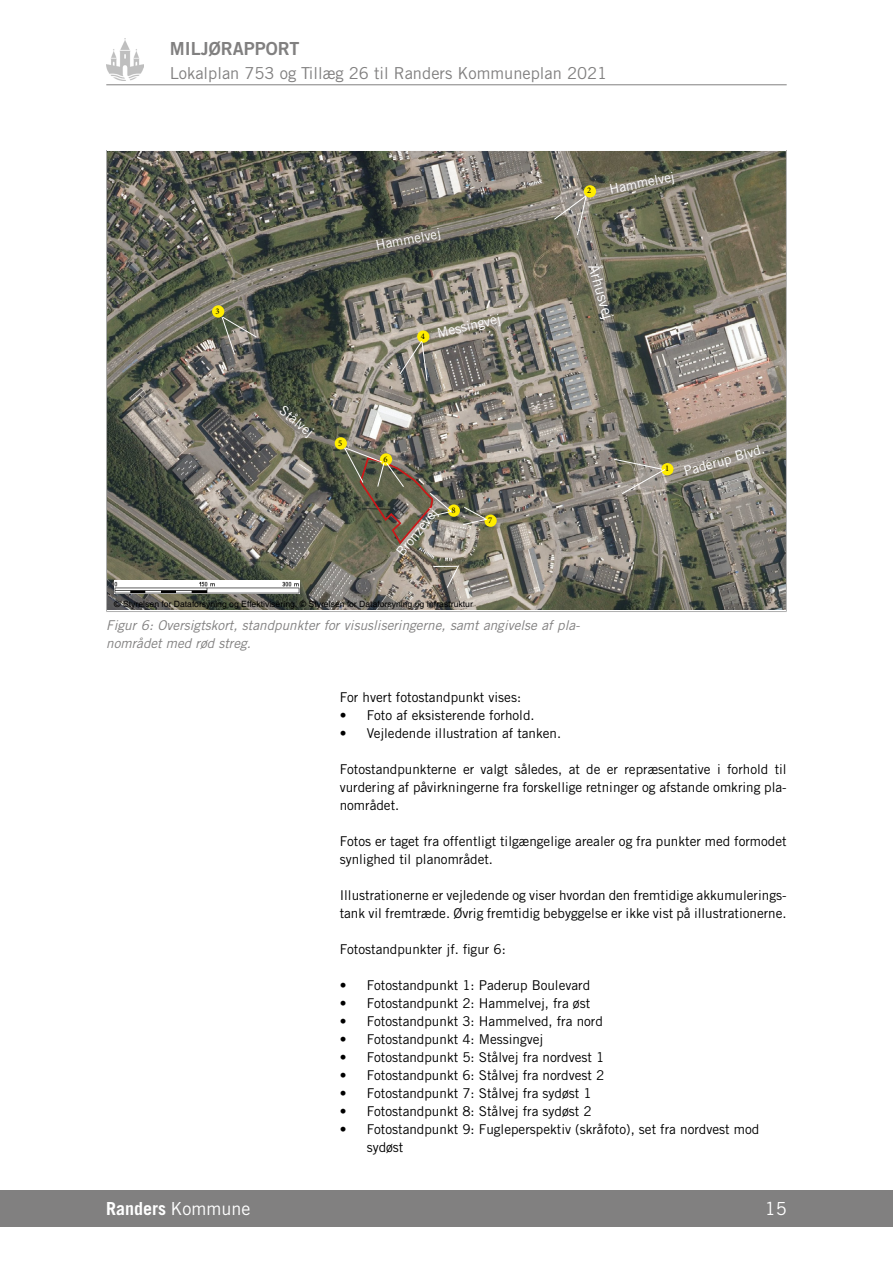
<style>
.page{position:relative;width:893px;height:1263px;background:#fff}
.page>*{position:absolute;margin:0;border:0;box-sizing:border-box;transform-origin:0 0}
.t1{font:700 18px "Trade Gothic LT Std";color:#fff}
.t2{font:18px "Trade Gothic LT Std Bd 2";color:#818080}
.t3{font:18px "Trade Gothic LT Std";color:#fff}
.t4{font:16.5px "Trade Gothic LT Std";color:#818080}
.t5{font:15px "Trade Gothic LT Std";color:#fff}
.t6{font:13.5px/18px "Trade Gothic LT Std";color:#000}
.t7{font:italic 13.5px/18px "Trade Gothic LT Std";color:#818080}
.t8{font:13.5px "Trade Gothic LT Std";color:#fff}
.t9{font:8.7px "Helvetica";color:#000}
.t10{font:8.7px "Minion Pro";color:#000}
.s1{font-weight:400}
</style>
<div class="page">
<div style="left:0;top:1191px;width:893px;height:36px;background:#818080"></div>
<img style="left:106px;top:38px;width:38px;height:43px">
<hr style="left:106px;top:85px;width:681px;height:1px;background:#818080">
<img style="left:107px;top:151px;width:679px;height:459px">
<hr style="left:106px;top:151px;width:1px;height:461px;background:#aeaeae">
<hr style="left:786px;top:151px;width:1px;height:461px;background:#aeaeae">
<hr style="left:106px;top:611px;width:681px;height:1px;background:#aeaeae">
<img style="left:114px;top:580px;width:185px;height:14px">
<div style="left:417px;top:330px;width:12px;height:13px;background:#ffed00;border-radius:50%"></div>
<div style="left:584px;top:185px;width:12px;height:12px;background:#ffed00;border-radius:50%"></div>
<div style="left:335px;top:437px;width:12px;height:12px;background:#ffed00;border-radius:50%"></div>
<div style="left:448px;top:504px;width:12px;height:13px;background:#ffed00;border-radius:50%"></div>
<div style="left:212px;top:305px;width:12px;height:13px;background:#ffed00;border-radius:50%"></div>
<div style="left:661px;top:463px;width:12px;height:12px;background:#ffed00;border-radius:50%"></div>
<svg style="left:221px;top:316px;width:37px;height:39px"></svg>
<svg style="left:553px;top:195px;width:34px;height:41px"></svg>
<svg style="left:613px;top:458px;width:53px;height:37px;background:#9c9788"></svg>
<svg style="left:433px;top:564px;width:27px;height:25px"></svg>
<div style="left:484px;top:515px;width:13px;height:12px;background:#ffed00;border-radius:50%"></div>
<svg style="left:462px;top:506px;width:26px;height:20px"></svg>
<svg style="left:399px;top:340px;width:29px;height:42px"></svg>
<img style="left:343px;top:447px;width:111px;height:99px">
<h1 class="t2" style="left:170px;top:37px;width:131px">MILJØRAPPORT</h1>
<p class="t4" style="left:170px;top:63px;width:439px">Lokalplan 753 og Tillæg 26 til Randers Kommuneplan 2021</p>
<p class="t10" style="left:216px;top:305px;width:6px">3</p>
<p class="t8" style="left:374px;top:238px;width:67px;rotate:-11deg">Hammelvej</p>
<p class="t10" style="left:421px;top:331px;width:6px">4</p>
<p class="t8" style="left:436px;top:325px;width:66px;rotate:-13deg">Messingvej</p>
<p class="t10" style="left:587px;top:185px;width:6px">2</p>
<p class="t8" style="left:608px;top:181px;width:67px;rotate:-11deg">Hammelvej</p>
<p class="t5" style="left:602px;top:262px;width:57px;rotate:74deg">Århusvej</p>
<p class="t8" style="left:286px;top:402px;width:41px;rotate:39deg">Stålvej</p>
<p class="t10" style="left:338px;top:437px;width:6px">5</p>
<p class="t10" style="left:384px;top:453px;width:6px">6</p>
<p class="t8" style="left:393px;top:549px;width:58px;rotate:-51deg">Bronzevej</p>
<p class="t10" style="left:451px;top:504px;width:6px">8</p>
<p class="t10" style="left:488px;top:515px;width:6px">7</p>
<p class="t9" style="left:114px;top:599px;width:360px">© Styrelsen for Dataforsyning og Effektivisering, © Styrelsen for Dataforsyning og Infrastruktur</p>
<p class="t7" style="left:106px;top:616px;width:475px">Figur 6: Oversigtskort, standpunkter for visusliseringerne, samt angivelse af pla&shy;nområdet med rød streg.</p>
<p class="t10" style="left:665px;top:463px;width:6px">1</p>
<p class="t8" style="left:682px;top:463px;width:85px;rotate:-16deg">Paderup Blvd.</p>
<p class="t6" style="left:340px;top:688px;width:183px">For hvert fotostandpunkt vises:</p>
<p class="t6" style="left:340px;top:706px;width:196px">• Foto af eksisterende forhold.</p>
<p class="t6" style="left:340px;top:724px;width:223px">• Vejledende illustration af tanken.</p>
<p class="t6" style="left:340px;top:760px;width:448px;text-align:justify">Fotostandpunkterne er valgt således, at de er repræsentative i forhold til vurdering af påvirkningerne fra forskellige retninger og afstande omkring pla&shy;nområdet.</p>
<p class="t6" style="left:340px;top:832px;width:448px">Fotos er taget fra offentligt tilgængelige arealer og fra punkter med formodet synlighed til planområdet.</p>
<p class="t6" style="left:340px;top:886px;width:448px">Illustrationerne er vejledende og viser hvordan den fremtidige akkumulerings&shy;tank vil fremtræde. Øvrig fremtidig bebyggelse er ikke vist på illustrationerne.</p>
<p class="t6" style="left:340px;top:940px;width:168px">Fotostandpunkter jf. figur 6:</p>
<p class="t6" style="left:340px;top:976px;width:252px">• Fotostandpunkt 1: Paderup Boulevard</p>
<p class="t6" style="left:340px;top:994px;width:252px">• Fotostandpunkt 2: Hammelvej, fra øst</p>
<p class="t6" style="left:340px;top:1012px;width:265px">• Fotostandpunkt 3: Hammelved, fra nord</p>
<p class="t6" style="left:340px;top:1030px;width:205px">• Fotostandpunkt 4: Messingvej</p>
<p class="t6" style="left:340px;top:1048px;width:266px">• Fotostandpunkt 5: Stålvej fra nordvest 1</p>
<p class="t6" style="left:340px;top:1066px;width:266px">• Fotostandpunkt 6: Stålvej fra nordvest 2</p>
<p class="t6" style="left:340px;top:1084px;width:253px">• Fotostandpunkt 7: Stålvej fra sydøst 1</p>
<p class="t6" style="left:340px;top:1102px;width:253px">• Fotostandpunkt 8: Stålvej fra sydøst 2</p>
<p class="t6" style="left:367px;top:1120px;width:394px;text-indent:-27px">• Fotostandpunkt 9: Fugleperspektiv (skråfoto), set fra nordvest mod sydøst</p>
<h1 class="t1" style="left:106px;top:1198px;width:146px">Randers <span class="s1">Kommune</span></h1>
<h1 class="t3" style="left:765px;top:1198px;width:23px">15</h1>
</div>
